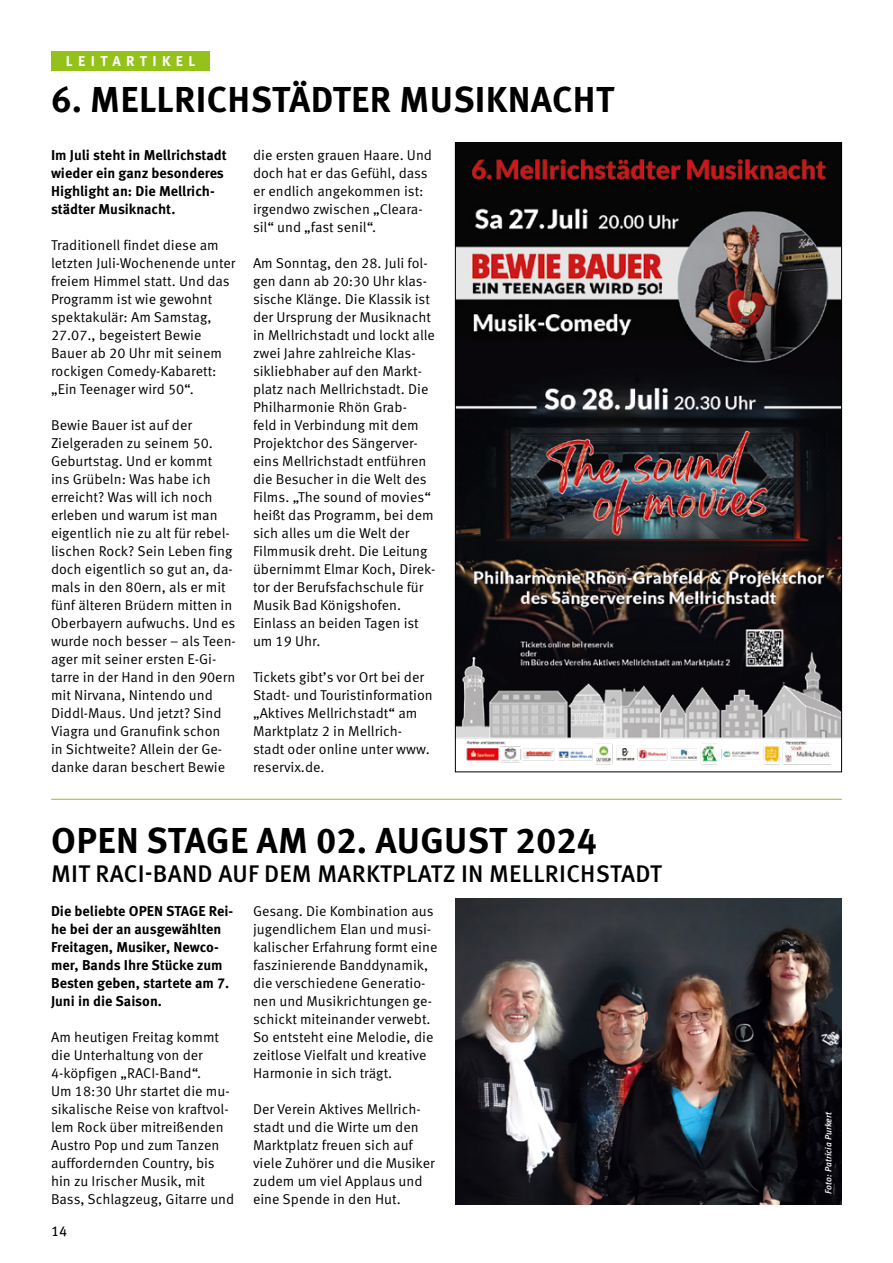
<style>
.page{position:relative;width:893px;height:1263px;background:#fff}
.page>*{position:absolute;margin:0;border:0;box-sizing:border-box;transform-origin:0 0}
.t1{font:700 36px "Meta Pro";letter-spacing:.01em;color:#000}
.t2{font:500 24px "Meta Pro";letter-spacing:.01em;color:#000}
.t3{font:14.25px/18px "Meta Pro Norm";color:#000}
.t4{font:700 14.25px/18px "Meta Pro";color:#000}
.t5{font:700 14.25px "Meta Pro";letter-spacing:.38em;color:#fff}
.t6{font:14.25px "Meta Pro";color:#000}
.t7{font:italic 500 9px "Meta Pro";color:#fff}
</style>
<div class="page">
<div style="left:51px;top:51px;width:159px;height:19px;background:#94c11a"></div>
<hr style="left:51px;top:799px;width:791px;height:1px;background:#94c11a">
<img style="left:455px;top:898px;width:387px;height:306px">
<img style="left:457px;top:144px;width:383px;height:621px">
<p class="t5" style="left:66px;top:50px;width:131px">LEITARTIKEL</p>
<h1 class="t1" style="left:51px;top:72px;width:564px">6. MELLRICHSTÄDTER MUSIKNACHT</h1>
<p class="t4" style="left:51px;top:145px;width:177px">Im Juli steht in Mellrichstadt wieder ein ganz besonderes<br>Highlight an: Die Mellrich&shy;städter Musiknacht.</p>
<p class="t3" style="left:51px;top:235px;width:186px">Traditionell findet diese am letzten Juli-Wochenende unter freiem Himmel statt. Und das<br>Programm ist wie gewohnt spektakulär: Am Samstag,<br>27.07., begeistert Bewie<br>Bauer ab 20 Uhr mit seinem rockigen Comedy-Kabarett: „Ein Teenager wird 50“.</p>
<p class="t3" style="left:51px;top:415px;width:186px">Bewie Bauer ist auf der<br>Zielgeraden zu seinem 50.<br>Geburtstag. Und er kommt<br>ins Grübeln: Was habe ich erreicht? Was will ich noch erleben und warum ist man eigentlich nie zu alt für rebel&shy;lischen Rock? Sein Leben fing doch eigentlich so gut an, da&shy;mals in den 80ern, als er mit fünf älteren Brüdern mitten in<br>Oberbayern aufwuchs. Und es wurde noch besser – als Teen&shy;ager mit seiner ersten E-Gi&shy;tarre in der Hand in den 90ern mit Nirvana, Nintendo und<br>Diddl-Maus. Und jetzt? Sind<br>Viagra und Granufink schon<br>in Sichtweite? Allein der Ge&shy;danke daran beschert Bewie</p>
<p class="t3" style="left:253px;top:145px;width:181px">die ersten grauen Haare. Und doch hat er das Gefühl, dass er endlich angekommen ist: irgendwo zwischen „Cleara&shy;sil“ und „fast senil“.</p>
<p class="t3" style="left:253px;top:253px;width:184px">Am Sonntag, den 28. Juli fol&shy;gen dann ab 20:30 Uhr klas&shy;sische Klänge. Die Klassik ist der Ursprung der Musiknacht in Mellrichstadt und lockt alle zwei Jahre zahlreiche Klas&shy;sikliebhaber auf den Markt&shy;platz nach Mellrichstadt. Die<br>Philharmonie Rhön Grab-<br>feld in Verbindung mit dem<br>Projektchor des Sängerver&shy;eins Mellrichstadt entführen die Besucher in die Welt des<br>Films. „The sound of movies“ heißt das Programm, bei dem sich alles um die Welt der<br>Filmmusik dreht. Die Leitung übernimmt Elmar Koch, Direk&shy;tor der Berufsfachschule für<br>Musik Bad Königshofen.<br>Einlass an beiden Tagen ist um 19 Uhr.</p>
<p class="t3" style="left:253px;top:667px;width:181px">Tickets gibt’s vor Ort bei der<br>Stadt- und Touristinformation „Aktives Mellrichstadt“ am<br>Marktplatz 2 in Mellrich&shy;stadt oder online unter www. reservix.de.</p>
<h1 class="t1" style="left:51px;top:813px;width:547px">OPEN STAGE AM 02. AUGUST 2024</h1>
<h2 class="t2" style="left:51px;top:855px;width:612px">MIT RACI-BAND AUF DEM MARKTPLATZ IN MELLRICHSTADT</h2>
<p class="t4" style="left:51px;top:901px;width:184px">Die beliebte OPEN STAGE Rei&shy;he bei der an ausgewählten<br>Freitagen, Musiker, Newco&shy;mer, Bands Ihre Stücke zum<br>Besten geben, startete am 7.<br>Juni in die Saison.</p>
<p class="t3" style="left:51px;top:1027px;width:185px">Am heutigen Freitag kommt die Unterhaltung von der<br>4-köpfigen „RACI-Band“.<br>Um 18:30 Uhr startet die mu&shy;sikalische Reise von kraftvol&shy;lem Rock über mitreißenden<br>Austro Pop und zum Tanzen auffordernden Country, bis hin zu Irischer Musik, mit<br>Bass, Schlagzeug, Gitarre und</p>
<p class="t6" style="left:51px;top:1220px;width:18px">14</p>
<p class="t3" style="left:253px;top:901px;width:186px">Gesang. Die Kombination aus jugendlichem Elan und musi&shy;kalischer Erfahrung formt eine faszinierende Banddynamik, die verschiedene Generatio&shy;nen und Musikrichtungen ge&shy;schickt miteinander verwebt.<br>So entsteht eine Melodie, die zeitlose Vielfalt und kreative<br>Harmonie in sich trägt.</p>
<p class="t3" style="left:253px;top:1099px;width:183px">Der Verein Aktives Mellrich&shy;stadt und die Wirte um den<br>Marktplatz freuen sich auf viele Zuhörer und die Musiker zudem um viel Applaus und eine Spende in den Hut.</p>
<p class="t7" style="left:821px;top:1194px;width:84px;rotate:-90deg">Foto: Patricia Purkert</p>
</div>
